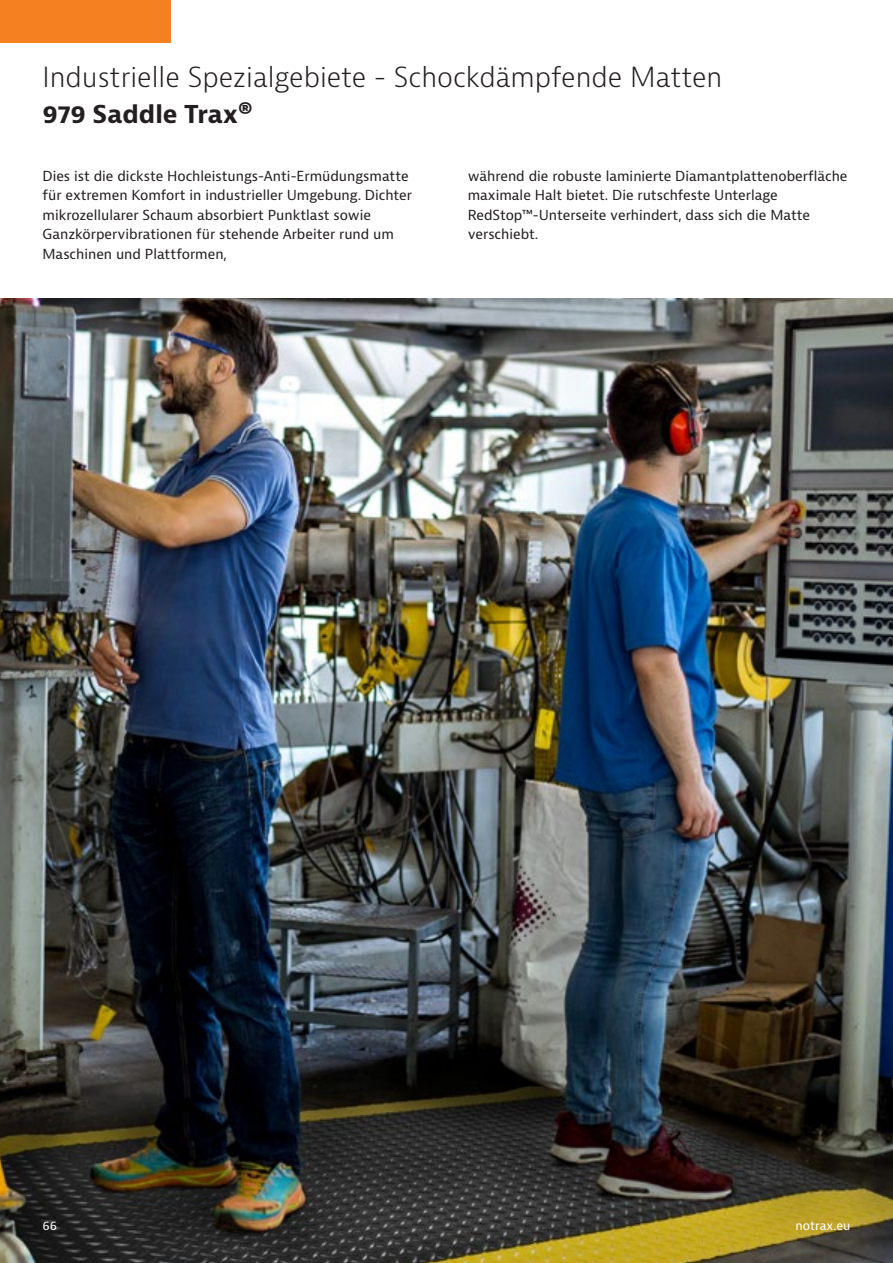
<style>
.page{position:relative;width:893px;height:1263px;background:#fff}
.page>*{position:absolute;margin:0;border:0;box-sizing:border-box;transform-origin:0 0}
.Light_Titles{font:300 27px "Bernina Sans";color:#231f20}
.Product_Titles{font:700 24px "Bernina Sans";color:#231f20}
.text_9{font:13.5px/19.5px "Bernina Sans";color:#231f20}
.t1{font:12px "Bernina Sans";color:#fff}
</style>
<div class="page">
<img style="left:0;top:299px;width:893px;height:964px">
<div style="left:0;top:0;width:170px;height:43px;background:#f58021"></div>
<p class="Light_Titles" style="left:43px;top:59px;width:681px">Industrielle Spezialgebiete - Schockdämpfende Matten</p>
<p class="Product_Titles" style="left:43px;top:99px;width:212px">979 Saddle Trax®</p>
<p class="text_9" style="left:43px;top:167px;width:371px">Dies ist die dickste Hochleistungs-Anti-Ermüdungsmatte für extremen Komfort in industrieller Umgebung. Dichter mikrozellularer Schaum absorbiert Punktlast sowie Ganzkörpervibrationen für stehende Arbeiter rund um Maschinen und Plattformen,</p>
<p class="text_9" style="left:468px;top:167px;width:381px">während die robuste laminierte Diamantplattenoberfläche maximale Halt bietet. Die rutschfeste Unterlage RedStop™-Unterseite verhindert, dass sich die Matte verschiebt.</p>
<p class="t1" style="left:43px;top:1218px;width:16px">66</p>
<p class="t1" style="left:795px;top:1218px;width:56px">notrax.eu</p>
</div>
